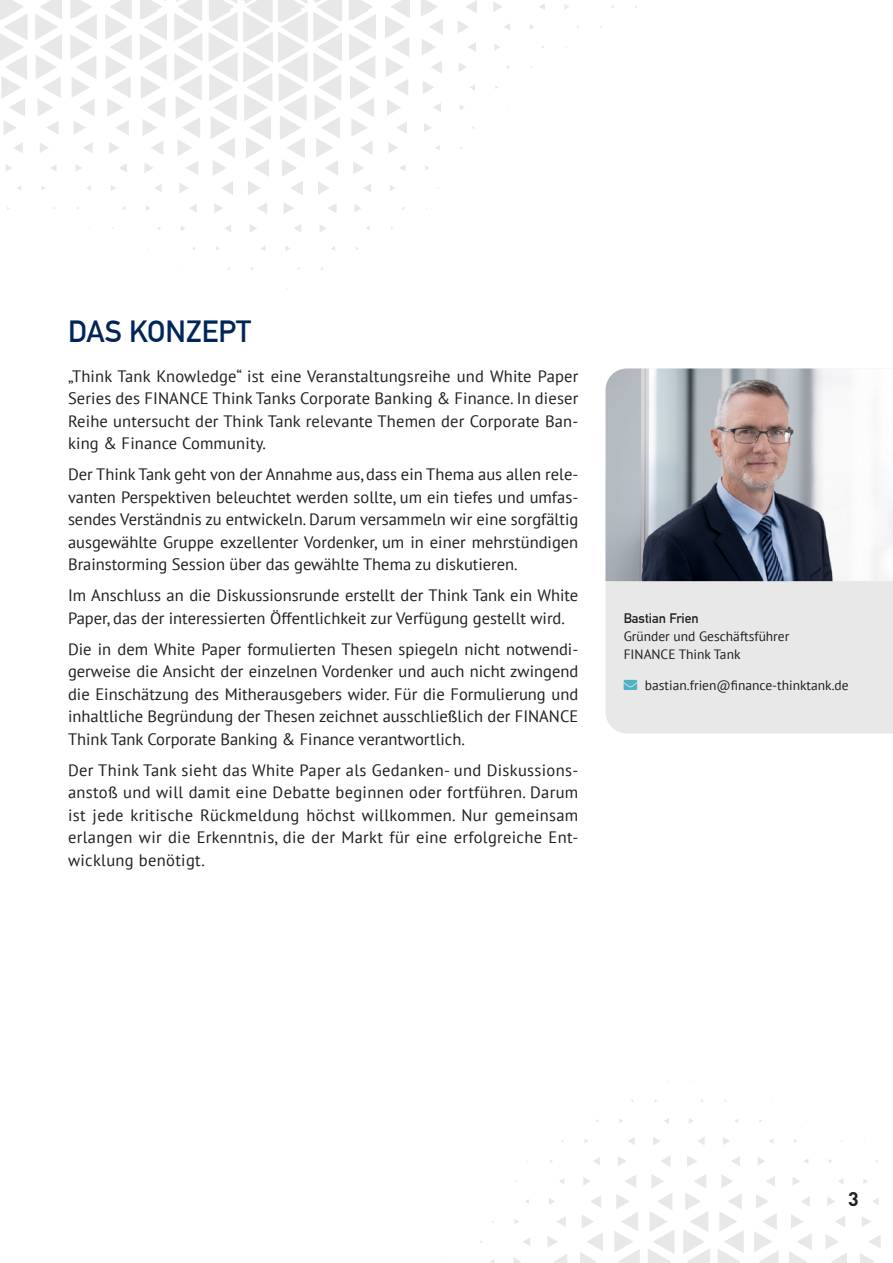
<style>
.page{position:relative;width:893px;height:1263px;background:#fff}
.page>*{position:absolute;margin:0;border:0;box-sizing:border-box;transform-origin:0 0}
.t1{font:700 30px "DIN Alternate";color:#002659}
.t2{font:700 19.5px "DIN";color:#1f1f1f}
.t3{font:16.5px/22.5px "PT Sans";color:#1f1f1f;text-align:justify}
.t4{font:13.5px/18px "PT Sans";color:#1f1f1f}
.t5{font:700 13.5px "DIN Alternate";color:#1f1f1f}
</style>
<div class="page">
<svg style="left:490px;top:1259px;width:5px;height:4px"></svg>
<svg style="left:513px;top:1258px;width:8px;height:5px"></svg>
<svg style="left:523px;top:1238px;width:7px;height:8px"></svg>
<svg style="left:514px;top:1219px;width:5px;height:5px"></svg>
<svg style="left:547px;top:1236px;width:20px;height:27px"></svg>
<svg style="left:557px;top:1216px;width:9px;height:11px"></svg>
<svg style="left:549px;top:1198px;width:6px;height:7px"></svg>
<svg style="left:580px;top:1215px;width:23px;height:48px"></svg>
<svg style="left:559px;top:1179px;width:5px;height:5px"></svg>
<svg style="left:590px;top:1195px;width:11px;height:13px"></svg>
<svg style="left:583px;top:1177px;width:8px;height:8px"></svg>
<svg style="left:593px;top:1157px;width:7px;height:8px"></svg>
<svg style="left:584px;top:1139px;width:4px;height:4px"></svg>
<svg style="left:614px;top:1175px;width:26px;height:88px"></svg>
<svg style="left:618px;top:1156px;width:8px;height:10px"></svg>
<svg style="left:648px;top:1174px;width:26px;height:89px"></svg>
<svg style="left:628px;top:1137px;width:7px;height:8px"></svg>
<svg style="left:619px;top:1119px;width:4px;height:4px"></svg>
<svg style="left:661px;top:1155px;width:10px;height:12px"></svg>
<svg style="left:653px;top:1137px;width:7px;height:8px"></svg>
<svg style="left:683px;top:1174px;width:27px;height:89px"></svg>
<svg style="left:687px;top:1155px;width:10px;height:12px"></svg>
<svg style="left:664px;top:1118px;width:5px;height:6px"></svg>
<svg style="left:718px;top:1175px;width:26px;height:88px"></svg>
<svg style="left:698px;top:1137px;width:7px;height:8px"></svg>
<svg style="left:689px;top:1118px;width:4px;height:5px"></svg>
<svg style="left:754px;top:1194px;width:25px;height:69px"></svg>
<svg style="left:732px;top:1156px;width:8px;height:10px"></svg>
<svg style="left:723px;top:1137px;width:6px;height:8px"></svg>
<svg style="left:789px;top:1214px;width:23px;height:49px"></svg>
<svg style="left:766px;top:1176px;width:9px;height:10px"></svg>
<svg style="left:758px;top:1157px;width:7px;height:8px"></svg>
<svg style="left:825px;top:1234px;width:22px;height:29px"></svg>
<svg style="left:801px;top:1196px;width:9px;height:10px"></svg>
<svg style="left:793px;top:1177px;width:7px;height:8px"></svg>
<svg style="left:835px;top:1216px;width:10px;height:11px"></svg>
<svg style="left:827px;top:1197px;width:8px;height:9px"></svg>
<svg style="left:804px;top:1159px;width:4px;height:4px"></svg>
<svg style="left:860px;top:1235px;width:21px;height:28px"></svg>
<svg style="left:862px;top:1216px;width:9px;height:11px"></svg>
<svg style="left:838px;top:1179px;width:5px;height:5px"></svg>
<svg style="left:873px;top:1198px;width:6px;height:7px"></svg>
<svg style="left:863px;top:1179px;width:5px;height:5px"></svg>
<svg style="left:564px;top:4px;width:5px;height:5px"></svg>
<svg style="left:539px;top:4px;width:6px;height:6px"></svg>
<svg style="left:530px;top:24px;width:4px;height:5px"></svg>
<svg style="left:504px;top:23px;width:6px;height:7px"></svg>
<svg style="left:494px;top:44px;width:6px;height:6px"></svg>
<svg style="left:493px;top:2px;width:9px;height:10px"></svg>
<svg style="left:468px;top:42px;width:8px;height:10px"></svg>
<svg style="left:459px;top:63px;width:8px;height:9px"></svg>
<svg style="left:470px;top:84px;width:5px;height:6px"></svg>
<svg style="left:466px;top:0;width:11px;height:13px"></svg>
<svg style="left:458px;top:21px;width:10px;height:12px"></svg>
<svg style="left:431px;top:61px;width:11px;height:13px"></svg>
<svg style="left:460px;top:105px;width:5px;height:5px"></svg>
<svg style="left:423px;top:81px;width:11px;height:13px"></svg>
<svg style="left:433px;top:103px;width:8px;height:9px"></svg>
<svg style="left:421px;top:0;width:22px;height:55px"></svg>
<svg style="left:424px;top:123px;width:7px;height:9px"></svg>
<svg style="left:436px;top:145px;width:4px;height:5px"></svg>
<svg style="left:385px;top:0;width:25px;height:133px"></svg>
<svg style="left:388px;top:143px;width:10px;height:10px"></svg>
<svg style="left:400px;top:165px;width:5px;height:6px"></svg>
<svg style="left:349px;top:0;width:27px;height:154px"></svg>
<svg style="left:390px;top:185px;width:5px;height:6px"></svg>
<svg style="left:353px;top:162px;width:11px;height:12px"></svg>
<svg style="left:364px;top:184px;width:7px;height:8px"></svg>
<svg style="left:354px;top:205px;width:7px;height:7px"></svg>
<svg style="left:328px;top:203px;width:9px;height:10px"></svg>
<svg style="left:320px;top:225px;width:6px;height:7px"></svg>
<svg style="left:331px;top:246px;width:4px;height:5px"></svg>
<svg style="left:284px;top:203px;width:10px;height:11px"></svg>
<svg style="left:294px;top:224px;width:7px;height:8px"></svg>
<svg style="left:257px;top:203px;width:10px;height:11px"></svg>
<svg style="left:285px;top:246px;width:5px;height:5px"></svg>
<svg style="left:209px;top:0;width:133px;height:195px"></svg>
<svg style="left:250px;top:224px;width:7px;height:8px"></svg>
<svg style="left:261px;top:246px;width:4px;height:5px"></svg>
<svg style="left:174px;top:0;width:28px;height:175px"></svg>
<svg style="left:214px;top:203px;width:9px;height:10px"></svg>
<svg style="left:225px;top:225px;width:6px;height:7px"></svg>
<svg style="left:140px;top:0;width:27px;height:155px"></svg>
<svg style="left:179px;top:183px;width:9px;height:10px"></svg>
<svg style="left:189px;top:204px;width:8px;height:8px"></svg>
<svg style="left:105px;top:0;width:27px;height:135px"></svg>
<svg style="left:144px;top:163px;width:9px;height:10px"></svg>
<svg style="left:155px;top:184px;width:7px;height:8px"></svg>
<svg style="left:181px;top:226px;width:4px;height:5px"></svg>
<svg style="left:109px;top:142px;width:10px;height:11px"></svg>
<svg style="left:119px;top:163px;width:8px;height:9px"></svg>
<svg style="left:146px;top:206px;width:4px;height:5px"></svg>
<svg style="left:70px;top:0;width:27px;height:134px"></svg>
<svg style="left:83px;top:143px;width:10px;height:10px"></svg>
<svg style="left:111px;top:185px;width:5px;height:6px"></svg>
<svg style="left:35px;top:0;width:27px;height:134px"></svg>
<svg style="left:76px;top:165px;width:6px;height:6px"></svg>
<svg style="left:87px;top:186px;width:4px;height:5px"></svg>
<svg style="left:40px;top:143px;width:9px;height:10px"></svg>
<svg style="left:51px;top:165px;width:6px;height:6px"></svg>
<svg style="left:0;top:0;width:28px;height:135px"></svg>
<svg style="left:14px;top:142px;width:9px;height:11px"></svg>
<svg style="left:41px;top:186px;width:4px;height:4px"></svg>
<svg style="left:6px;top:164px;width:6px;height:7px"></svg>
<div style="left:606px;top:581px;width:287px;height:152px;background:#e8e8e8"></div>
<img style="left:606px;top:369px;width:287px;height:212px">
<svg style="left:624px;top:679px;width:13px;height:11px"></svg>
<h1 class="t1" style="left:68px;top:309px;width:185px">DAS KONZEPT</h1>
<p class="t3" style="left:68px;top:364px;width:512px">„Think Tank Knowledge“ ist eine Veranstaltungsreihe und White Paper Series des FINANCE Think Tanks Corporate Banking &amp; Finance. In dieser Reihe untersucht der Think Tank relevante Themen der Corporate Ban&shy;king &amp; Finance Community.</p>
<p class="t3" style="left:68px;top:463px;width:512px">Der Think Tank geht von der Annahme aus, dass ein Thema aus allen rele&shy;vanten Perspektiven beleuchtet werden sollte, um ein tiefes und umfas&shy;sendes Verständnis zu entwickeln. Darum versammeln wir eine sorgfältig ausgewählte Gruppe exzellenter Vordenker, um in einer mehrstündigen Brainstorming Session über das gewählte Thema zu diskutieren.</p>
<p class="t3" style="left:68px;top:584px;width:512px">Im Anschluss an die Diskussionsrunde erstellt der Think Tank ein White<br>Paper, das der interessierten Öffentlichkeit zur Verfügung gestellt wird.</p>
<p class="t3" style="left:68px;top:637px;width:512px">Die in dem White Paper formulierten Thesen spiegeln nicht notwendi&shy;gerweise die Ansicht der einzelnen Vordenker und auch nicht zwingend die Einschätzung des Mitherausgebers wider. Für die Formulierung und inhaltliche Begründung der Thesen zeichnet ausschließlich der FINANCE Think Tank Corporate Banking &amp; Finance verantwortlich.</p>
<p class="t3" style="left:68px;top:758px;width:512px">Der Think Tank sieht das White Paper als Gedanken- und Diskussions&shy;anstoß und will damit eine Debatte beginnen oder fortführen. Darum ist jede kritische Rückmeldung höchst willkommen. Nur gemeinsam erlangen wir die Erkenntnis, die der Markt für eine erfolgreiche Ent&shy;wicklung benötigt.</p>
<p class="t5" style="left:624px;top:607px;width:77px">Bastian Frien</p>
<p class="t4" style="left:624px;top:626px;width:167px">Gründer und Geschäftsführer<br>FINANCE Think Tank</p>
<p class="t4" style="left:645px;top:675px;width:205px">bastian.frien@finance-thinktank.de</p>
<p class="t2" style="left:848px;top:1186px;width:12px">3</p>
</div>
